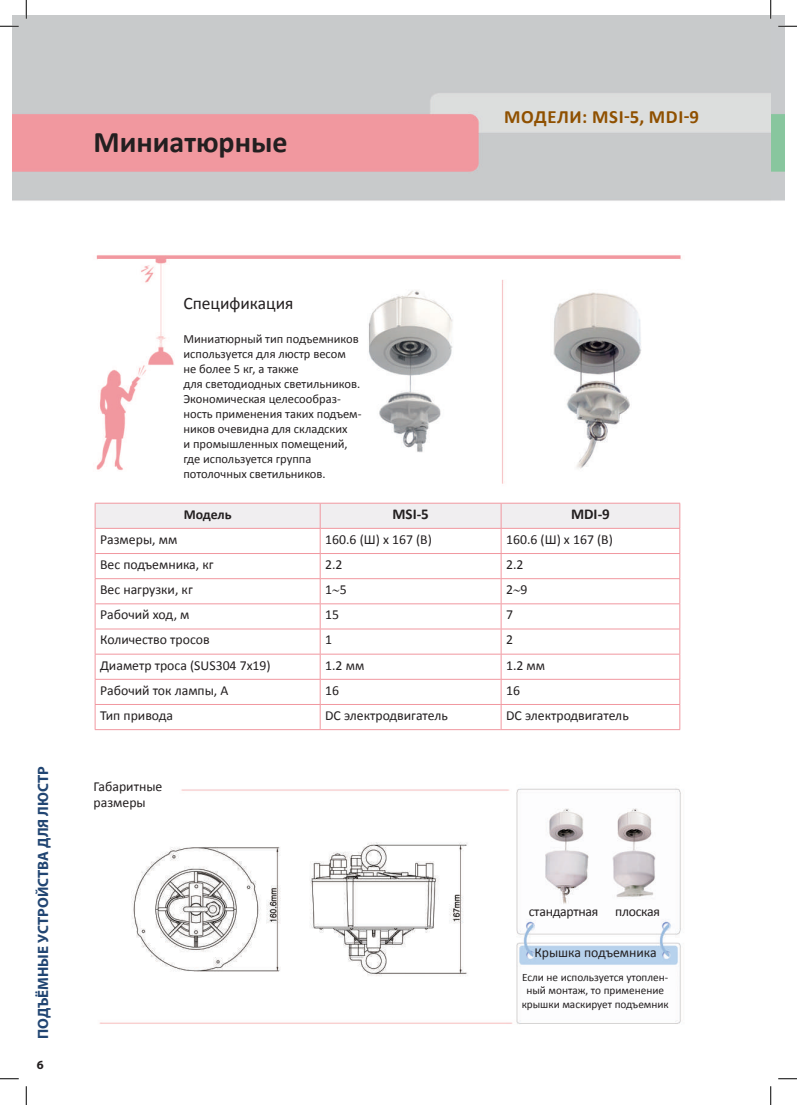
<style>
.page{position:relative;width:797px;height:1105px;background:#fff}
.page>*{position:absolute;margin:0;border:0;box-sizing:border-box;transform-origin:0 0}
.t1{font:700 30px "Calibri";color:#231f20}
.t2{font:700 18.75px "Calibri";letter-spacing:.04em;color:#8f5000}
.t3{font:17.5px "Calibri";color:#231f20}
.t4{font:700 15px "Myriad Pro";color:#214572}
.t5{font:700 15px "Calibri";color:#231f20}
.t6{font:13.75px/16.5px "Calibri";color:#231f20}
.t7{font:13.75px "Calibri";letter-spacing:-.02em;color:#231f20}
.t8{font:700 13.75px "Calibri";color:#231f20}
.t9{font:12.5px/15px "Calibri";color:#231f20}
.t10{font:700 12.5px "Myriad Pro";color:#231f20}
.t11{font:11.25px/13.5px "Calibri";color:#231f20;text-align:center}
</style>
<div class="page">
<img style="left:12px;top:16px;width:773px;height:1073px">
<hr style="left:95px;top:729px;width:225px;height:1px;background:#f198a0">
<hr style="left:320px;top:729px;width:181px;height:1px;background:#f198a0">
<svg style="left:95px;top:503px;width:585px;height:226px"></svg>
<hr style="left:501px;top:729px;width:179px;height:1px;background:#f198a0">
<svg style="left:0;top:25px;width:19px;height:2px"></svg>
<svg style="left:778px;top:25px;width:19px;height:2px"></svg>
<svg style="left:0;top:1078px;width:19px;height:1px"></svg>
<svg style="left:778px;top:1078px;width:19px;height:1px"></svg>
<svg style="left:25px;top:0;width:2px;height:19px"></svg>
<svg style="left:25px;top:1086px;width:2px;height:19px"></svg>
<svg style="left:770px;top:0;width:1px;height:19px"></svg>
<svg style="left:770px;top:1086px;width:1px;height:19px"></svg>
<h1 class="t1" style="left:94px;top:122px;width:195px">Миниатюрные</h1>
<h2 class="t2" style="left:504px;top:105px;width:196px">Модели: MSI-5, MDI-9</h2>
<p class="t4" style="left:35px;top:1039px;width:274px;rotate:-90deg">ПОДЪЁМНЫЕ УСТРОЙСТВА ДЛЯ ЛЮСТР</p>
<p class="t10" style="left:37px;top:1057px;width:8px">6</p>
<p class="t3" style="left:183px;top:292px;width:111px">Спецификация</p>
<p class="t9" style="left:183px;top:331px;width:180px">Миниатюрный тип подъемников используется для люстр весом не более 5 кг, а также<br>для светодиодных светильников.<br>Экономическая целесообраз&shy;ность применения таких подъем&shy;ников очевидна для складских<br>и промышленных помещений, где используется группа потолочных светильников.</p>
<p class="t8" style="left:184px;top:505px;width:49px">Модель</p>
<p class="t5" style="left:392px;top:505px;width:38px">MSI-5</p>
<p class="t5" style="left:571px;top:505px;width:40px">MDI-9</p>
<p class="t6" style="left:100px;top:531px;width:79px">Размеры, мм</p>
<p class="t6" style="left:325px;top:531px;width:108px">160.6 (Ш) х 167 (В)</p>
<p class="t6" style="left:506px;top:531px;width:108px">160.6 (Ш) х 167 (В)</p>
<p class="t6" style="left:100px;top:556px;width:115px">Вес подъемника, кг</p>
<p class="t6" style="left:325px;top:556px;width:19px">2.2</p>
<p class="t6" style="left:506px;top:556px;width:19px">2.2</p>
<p class="t6" style="left:100px;top:581px;width:94px">Вес нагрузки, кг</p>
<p class="t6" style="left:325px;top:581px;width:23px">1∼5</p>
<p class="t6" style="left:506px;top:581px;width:23px">2∼9</p>
<p class="t6" style="left:100px;top:606px;width:91px">Рабочий ход, м</p>
<p class="t6" style="left:325px;top:606px;width:15px">15</p>
<p class="t6" style="left:506px;top:606px;width:8px">7</p>
<p class="t6" style="left:100px;top:631px;width:111px">Количество тросов</p>
<p class="t6" style="left:325px;top:631px;width:8px">1</p>
<p class="t6" style="left:506px;top:631px;width:8px">2</p>
<p class="t6" style="left:100px;top:657px;width:172px">Диаметр троса (SUS304 7x19)</p>
<p class="t6" style="left:325px;top:657px;width:41px">1.2 мм</p>
<p class="t6" style="left:506px;top:657px;width:41px">1.2 мм</p>
<p class="t6" style="left:100px;top:682px;width:130px">Рабочий ток лампы, А</p>
<p class="t6" style="left:325px;top:682px;width:15px">16</p>
<p class="t6" style="left:506px;top:682px;width:15px">16</p>
<p class="t6" style="left:100px;top:707px;width:74px">Тип привода</p>
<p class="t6" style="left:325px;top:707px;width:124px">DC электродвигатель</p>
<p class="t6" style="left:506px;top:707px;width:124px">DC электродвигатель</p>
<p class="t6" style="left:94px;top:778px;width:70px">Габаритные размеры</p>
<p class="t7" style="left:529px;top:903px;width:133px">стандартная плоская</p>
<p class="t6" style="left:534px;top:944px;width:124px">Крышка подъемника</p>
<p class="t11" style="left:521px;top:970px;width:149px">Если не используется утоплен&shy;ный монтаж, то применение крышки маскирует подъемник</p>
</div>
